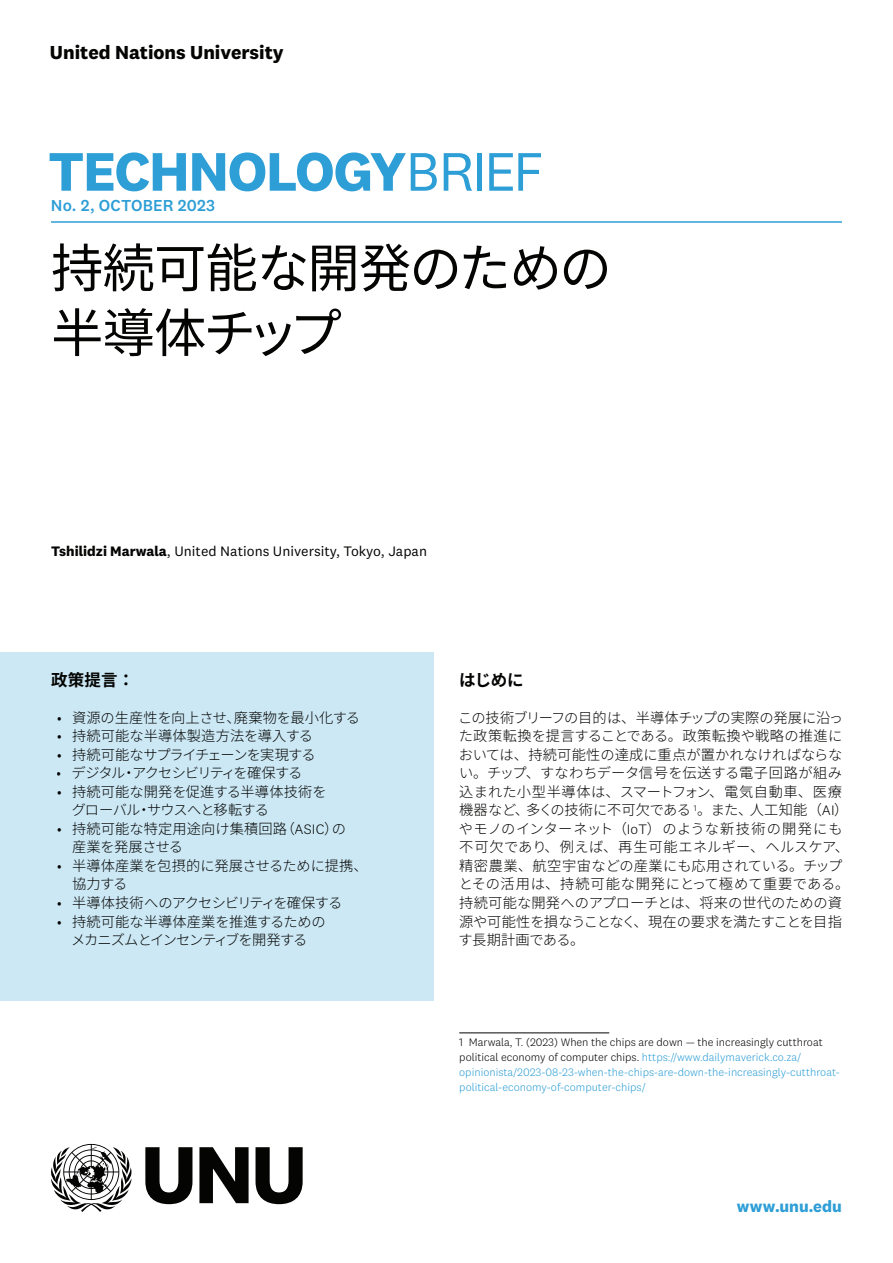
<style>
.page{position:relative;width:893px;height:1263px;background:#fff}
.page>*{position:absolute;margin:0;border:0;box-sizing:border-box;transform-origin:0 0}
.t1{font:700 56.25px "National 2";letter-spacing:-.02em;color:#2e9ed6}
.t2{font:52.5px/64.8px "Noto Sans JP";letter-spacing:-.03em;color:#040503}
.t3{font:700 19.5px "National 2";color:#040503}
.t4{font:500 16.5px "National 2";letter-spacing:.01em;color:#2e9ed6}
.t5{font:700 16.5px "National 2";letter-spacing:.005em;color:#2e9ed6}
.t6{font:700 16.5px "Noto Sans JP";letter-spacing:.005em;color:#040503}
.t7{font:300 14.25px/18.6px "Noto Sans JP";color:#040503}
.t8{font:14.25px "National 2";color:#040503}
.t9{font:300 14.25px/18.5px "Noto Sans JP";letter-spacing:-.05em;color:#040503;text-align:center}
.t10{font:300 14.25px "Noto Sans JP";letter-spacing:-.045em;color:#040503}
.t11{font:300 14.25px "Noto Sans JP";letter-spacing:-.06em;color:#040503}
.t12{font:300 14.25px "Noto Sans JP";letter-spacing:-.08em;color:#040503}
.t13{font:300 11.25px/15px "National 2";color:#2e9ed6}
.s1{font-weight:400}
.s2{font-weight:700}
.s3{font-family:"National 2"}
.s4{color:#040503}
</style>
<div class="page">
<svg style="left:145px;top:1147px;width:47px;height:57px"></svg>
<svg style="left:199px;top:1147px;width:50px;height:56px"></svg>
<svg style="left:256px;top:1147px;width:47px;height:57px"></svg>
<svg style="left:51px;top:1144px;width:81px;height:68px"></svg>
<div style="left:0;top:652px;width:434px;height:349px;background:#cce8f5"></div>
<hr style="left:51px;top:221px;width:791px;height:2px;background:#2e9ed6">
<hr style="left:459px;top:1033px;width:150px;height:1px;background:#040503">
<h3 class="t3" style="left:50px;top:41px;width:235px">United Nations University</h3>
<h1 class="t1" style="left:48px;top:137px;width:497px">TECHNOLOGY<span class="s1">BRIEF</span></h1>
<p class="t4" style="left:51px;top:196px;width:166px">No. 2, OCTOBER 2023</p>
<h2 class="t2" style="left:51px;top:237px;width:562px">持続可能な開発のための半導体チップ</h2>
<p class="t8" style="left:51px;top:543px;width:378px"><span class="s2">Tshilidzi Marwala</span>, United Nations University, Tokyo, Japan</p>
<p class="t6" style="left:51px;top:670px;width:85px">政策提言：</p>
<p class="t6" style="left:459px;top:670px;width:66px">はじめに</p>
<p class="t7" style="left:458px;top:708px;width:392px">この技術ブリーフの目的は、半導体チップの実際の発展に沿った政策転換を提言することである。政策転換や戦略の推進においては、持続可能性の達成に重点が置かれなければならない。チップ、すなわちデータ信号を伝送する電子回路が組み込まれた小型半導体は、スマートフォン、電気自動車、医療機器など、多くの技術に不可欠である <sup>1</sup>。また、人工知能（<span class="s3">AI</span>）やモノのインターネット（<span class="s3">IoT</span>）のような新技術の開発にも不可欠であり、例えば、再生可能エネルギー、ヘルスケア、精密農業、航空宇宙などの産業にも応用されている。チップとその活用は、持続可能な開発にとって極めて重要である。持続可能な開発へのアプローチとは、将来の世代のための資源や可能性を損なうことなく、現在の要求を満たすことを目指す長期計画である。</p>
<p class="t7" style="left:57px;top:708px;width:305px">• 資源の生産性を向上させ、廃棄物を最小化する</p>
<p class="t7" style="left:57px;top:727px;width:258px">• 持続可能な半導体製造方法を導入する</p>
<p class="t11" style="left:57px;top:746px;width:260px">• 持続可能なサプライチェーンを実現する</p>
<p class="t12" style="left:57px;top:765px;width:247px">• デジタル・アクセシビリティを確保する</p>
<p class="t7" style="left:72px;top:783px;width:256px;text-indent:-15px">• 持続可能な開発を促進する半導体技術をグローバル・サウスへと移転する</p>
<p class="t7" style="left:72px;top:820px;width:275px;text-indent:-15px">• 持続可能な特定用途向け集積回路（<span class="s3">ASIC</span>）の産業を発展させる</p>
<p class="t7" style="left:72px;top:857px;width:297px;text-indent:-15px">• 半導体産業を包摂的に発展させるために提携、協力する</p>
<p class="t10" style="left:57px;top:895px;width:287px">• 半導体技術へのアクセシビリティを確保する</p>
<p class="t9" style="left:57px;top:912px;width:270px">• 持続可能な半導体産業を推進するためのメカニズムとインセンティブを開発する</p>
<p class="t13" style="left:459px;top:1034px;width:382px"><span class="s4">1 Marwala, T. (2023) When the chips are down — the increasingly cutthroat political economy of computer chips.</span> https://www.dailymaverick.co.za/ opinionista/2023-08-23-when-the-chips-are-down-the-increasingly-cutthroat&shy;political-economy-of-computer-chips/</p>
<p class="t5" style="left:737px;top:1196px;width:107px">www.unu.edu</p>
</div>
